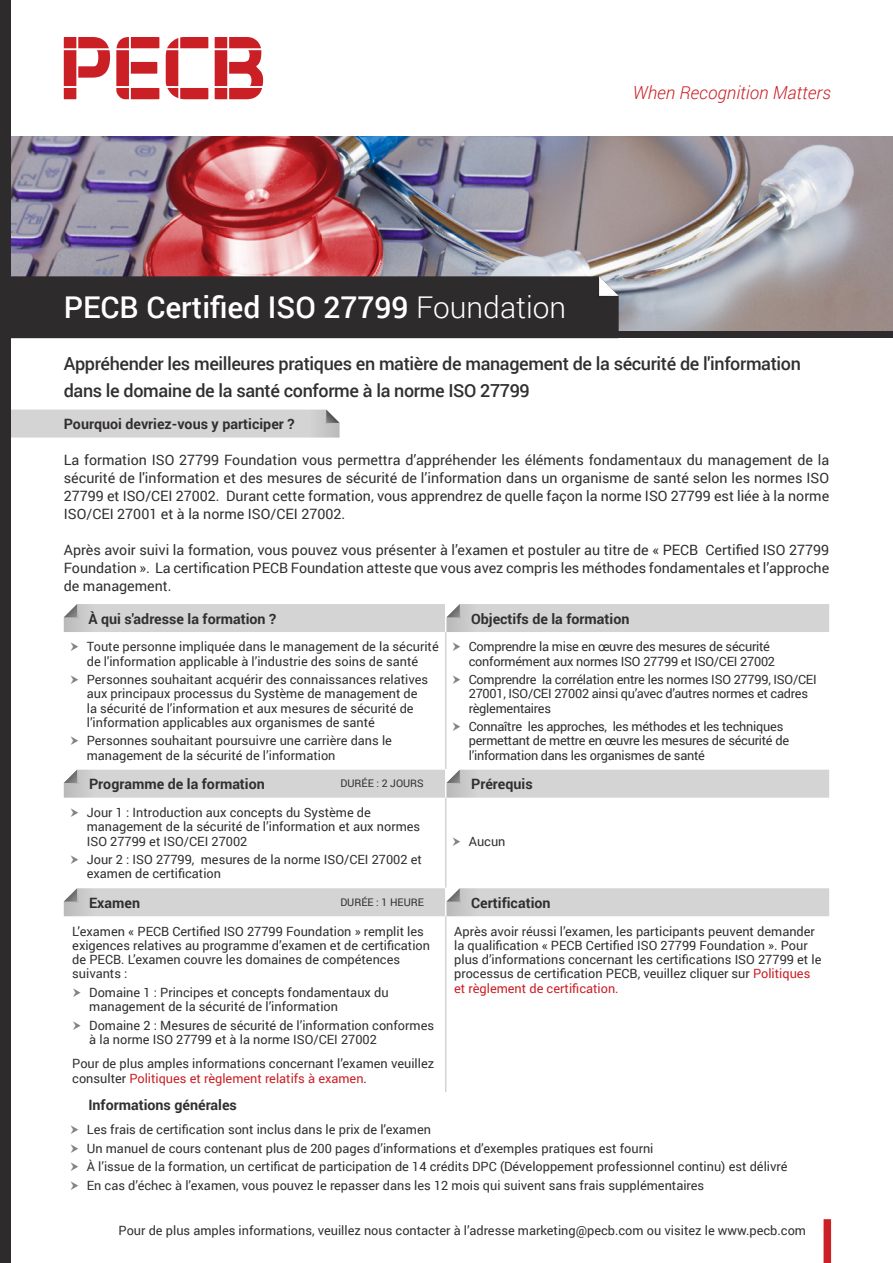
<style>
.page{position:relative;width:893px;height:1263px;background:#fff}
.page>*{position:absolute;margin:0;border:0;box-sizing:border-box;transform-origin:0 0}
.t1{font:500 30px "Roboto";color:#fff}
.t2{font:500 18px/27px "Roboto";letter-spacing:-.02em;color:#312f30}
.t3{font:italic 300 18px "Roboto";color:#ca2026}
.t4{font:14.25px/18px "Roboto";color:#312f30;text-align:justify}
.t5{font:700 14.25px "Roboto";color:#312f30}
.Bullet{font:12.75px/14.2px "Roboto";color:#312f30}
.Bullet-2{font:12.75px/14.2px "Roboto";letter-spacing:-.02em;color:#312f30}
.t6{font:10.5px "Roboto";color:#312f30}
.s1{font-weight:300}
.s2{color:#ca2026}
</style>
<div class="page">
<img style="left:11px;top:136px;width:882px;height:196px">
<svg style="left:116px;top:37px;width:43px;height:62px"></svg>
<svg style="left:166px;top:37px;width:42px;height:62px"></svg>
<svg style="left:215px;top:37px;width:48px;height:62px"></svg>
<svg style="left:64px;top:37px;width:46px;height:62px"></svg>
<div style="left:824px;top:1219px;width:7px;height:44px;background:#ca2026"></div>
<svg style="left:11px;top:410px;width:329px;height:28px;background:#d4d3d4"></svg>
<hr style="left:445px;top:632px;width:1px;height:137px;background:#d5d4d5">
<hr style="left:445px;top:916px;width:1px;height:176px;background:#d5d4d5">
<hr style="left:445px;top:798px;width:1px;height:90px;background:#d5d4d5">
<div style="left:64px;top:604px;width:765px;height:28px;background:#d5d4d5"></div>
<svg style="left:64px;top:770px;width:765px;height:28px;background:#d4d3d4"></svg>
<svg style="left:64px;top:888px;width:765px;height:28px;background:#d4d3d4"></svg>
<div style="left:0;top:0;width:11px;height:1263px;background:#2e2b2c"></div>
<div style="left:11px;top:276px;width:608px;height:56px;background:#2e2b2c"></div>
<div style="left:0;top:332px;width:893px;height:6px;background:#2e2b2c"></div>
<p class="t3" style="left:633px;top:81px;width:200px">When Recognition Matters</p>
<p class="t1" style="left:64px;top:286px;width:504px">PECB Certified ISO 27799 <span class="s1">Foundation</span></p>
<p class="t2" style="left:64px;top:349px;width:739px">Appréhender les meilleures pratiques en matière de management de la sécurité de l'information dans le domaine de la santé conforme à la norme ISO 27799</p>
<p class="t5" style="left:64px;top:414px;width:232px">Pourquoi devriez-vous y participer ?</p>
<p class="t4" style="left:64px;top:451px;width:767px">La formation ISO 27799 Foundation vous permettra d’appréhender les éléments fondamentaux du management de la sécurité de l'information et des mesures de sécurité de l’information dans un organisme de santé selon les normes ISO 27799 et ISO/CEI 27002. Durant cette formation, vous apprendrez de quelle façon la norme ISO 27799 est liée à la norme ISO/CEI 27001 et à la norme ISO/CEI 27002.</p>
<p class="t4" style="left:64px;top:541px;width:767px">Après avoir suivi la formation, vous pouvez vous présenter à l’examen et postuler au titre de « PECB Certified ISO 27799<br>Foundation ». La certification PECB Foundation atteste que vous avez compris les méthodes fondamentales et l’approche de management.</p>
<p class="t5" style="left:88px;top:608px;width:189px">À qui s'adresse la formation ?</p>
<p class="t5" style="left:471px;top:608px;width:160px">Objectifs de la formation</p>
<p class="Bullet" style="left:87px;top:639px;width:353px">Toute personne impliquée dans le management de la sécurité de l'information applicable à l’industrie des soins de santé</p>
<p class="Bullet" style="left:87px;top:672px;width:343px">Personnes souhaitant acquérir des connaissances relatives aux principaux processus du Système de management de la sécurité de l’information et aux mesures de sécurité de l’information applicables aux organismes de santé</p>
<p class="Bullet" style="left:87px;top:733px;width:307px">Personnes souhaitant poursuivre une carrière dans le management de la sécurité de l’information</p>
<p class="Bullet-2" style="left:469px;top:639px;width:308px">Comprendre la mise en œuvre des mesures de sécurité conformément aux normes ISO 27799 et ISO/CEI 27002</p>
<p class="Bullet-2" style="left:469px;top:672px;width:349px">Comprendre la corrélation entre les normes ISO 27799, ISO/CEI<br>27001, ISO/CEI 27002 ainsi qu’avec d’autres normes et cadres règlementaires</p>
<p class="Bullet-2" style="left:469px;top:719px;width:322px">Connaître les approches, les méthodes et les techniques permettant de mettre en œuvre les mesures de sécurité de l’information dans les organismes de santé</p>
<p class="t5" style="left:89px;top:774px;width:177px">Programme de la formation</p>
<p class="t6" style="left:341px;top:776px;width:85px">DURÉE : 2 JOURS</p>
<p class="t5" style="left:471px;top:774px;width:63px">Prérequis</p>
<p class="Bullet" style="left:87px;top:805px;width:335px">Jour 1 : Introduction aux concepts du Système de management de la sécurité de l’information et aux normes<br>ISO 27799 et ISO/CEI 27002</p>
<p class="Bullet" style="left:87px;top:852px;width:337px">Jour 2 : ISO 27799, mesures de la norme ISO/CEI 27002 et examen de certification</p>
<p class="Bullet" style="left:469px;top:834px;width:38px">Aucun</p>
<p class="t5" style="left:89px;top:893px;width:53px">Examen</p>
<p class="t6" style="left:340px;top:895px;width:85px">DURÉE : 1 HEURE</p>
<p class="t5" style="left:471px;top:893px;width:81px">Certification</p>
<p class="Bullet" style="left:72px;top:923px;width:359px">L’examen « PECB Certified ISO 27799 Foundation » remplit les exigences relatives au programme d’examen et de certification de PECB. L’examen couvre les domaines de compétences suivants :</p>
<p class="Bullet" style="left:89px;top:985px;width:301px">Domaine 1 : Principes et concepts fondamentaux du management de la sécurité de l’information</p>
<p class="Bullet" style="left:89px;top:1017px;width:346px">Domaine 2 : Mesures de sécurité de l’information conformes à la norme ISO 27799 et à la norme ISO/CEI 27002</p>
<p class="Bullet" style="left:72px;top:1056px;width:363px">Pour de plus amples informations concernant l’examen veuillez consulter <span class="s2">Politiques et règlement relatifs à examen</span>.</p>
<p class="t5" style="left:88px;top:1094px;width:150px">Informations générales</p>
<p class="Bullet" style="left:454px;top:923px;width:369px">Après avoir réussi l’examen, les participants peuvent demander la qualification « PECB Certified ISO 27799 Foundation ». Pour plus d’informations concernant les certifications ISO 27799 et le processus de certification PECB, veuillez cliquer sur <span class="s2">Politiques et règlement de certification.</span></p>
<p class="Bullet" style="left:87px;top:1122px;width:346px">Les frais de certification sont inclus dans le prix de l’examen</p>
<p class="Bullet" style="left:87px;top:1141px;width:568px">Un manuel de cours contenant plus de 200 pages d’informations et d’exemples pratiques est fourni</p>
<p class="Bullet" style="left:87px;top:1159px;width:702px">À l’issue de la formation, un certificat de participation de 14 crédits DPC (Développement professionnel continu) est délivré</p>
<p class="Bullet" style="left:87px;top:1178px;width:619px">En cas d’échec à l’examen, vous pouvez le repasser dans les 12 mois qui suivent sans frais supplémentaires</p>
<p class="Bullet" style="left:119px;top:1223px;width:689px">Pour de plus amples informations, veuillez nous contacter à l’adresse marketing@pecb.com ou visitez le www.pecb.com</p>
</div>
